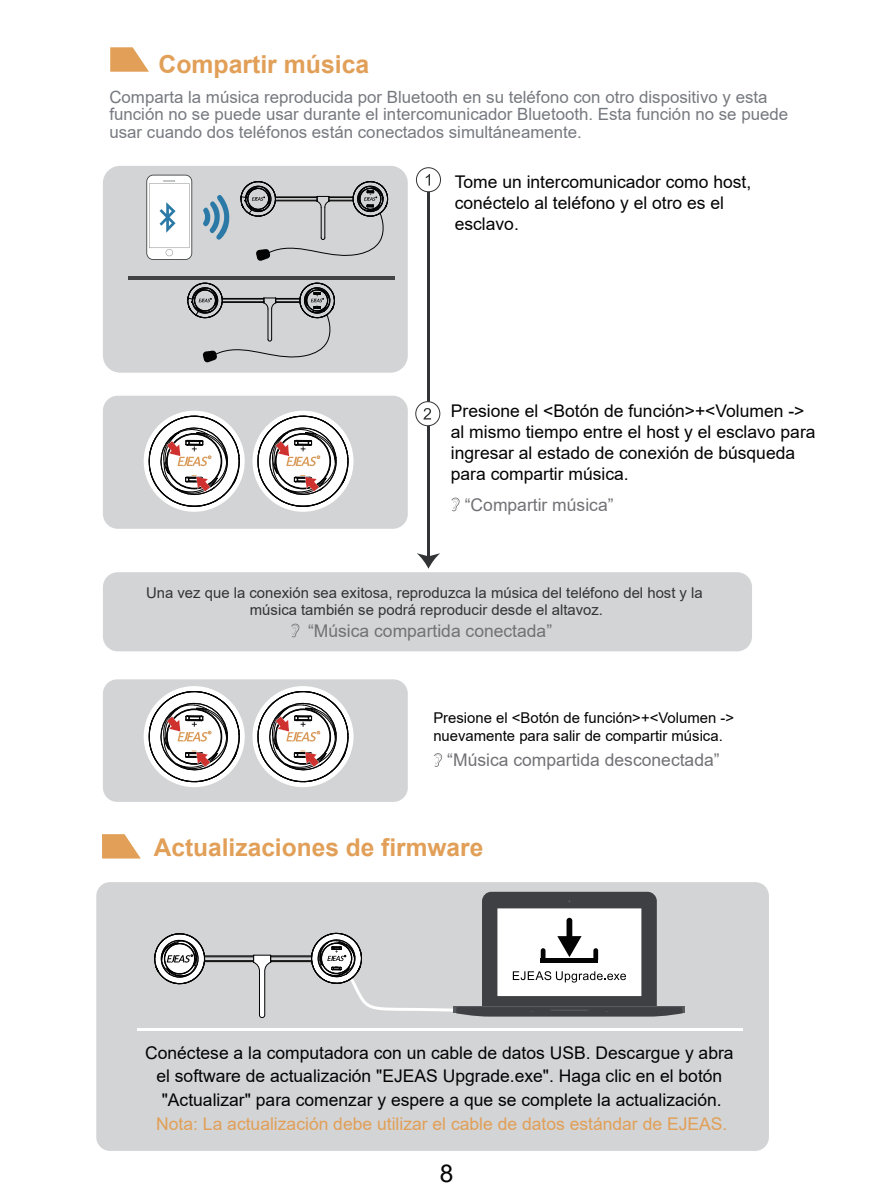
<style>
.page{position:relative;width:893px;height:1201px;background:#fff}
.page>*{position:absolute;margin:0;border:0;box-sizing:border-box;transform-origin:0 0}
.t1{font:700 24.85px "Arial";color:#e19f58}
.t2{font:700 24.5px "Arial";color:#e19f58}
.t3{font:24.5px "Arial";color:#030303}
.t4{font:17.5px/21px "Arial";color:#030303}
.t5{font:17.5px "Arial";color:#727276}
.t6{font:17.5px "Arial";color:#e19f58}
.t7{font:16.8px/17.8px "Arial";color:#76797f}
.t8{font:15.05px/17.8px "Arial";color:#323334;text-align:center}
.t9{font:15.05px/17.8px "Arial";color:#030303}
</style>
<div class="page">
<div style="left:96px;top:882px;width:673px;height:268px;background:#d3d4d5;border-radius:14px"></div>
<div style="left:454px;top:1006px;width:231px;height:7px;background:#575b5e"></div>
<hr style="left:204px;top:961px;width:49px;height:1px;background:#030303">
<hr style="left:271px;top:961px;width:49px;height:1px;background:#030303">
<hr style="left:205px;top:960px;width:48px;height:1px;background:#030303">
<hr style="left:271px;top:960px;width:49px;height:1px;background:#030303">
<hr style="left:205px;top:956px;width:48px;height:1px;background:#030303">
<hr style="left:271px;top:956px;width:49px;height:1px;background:#030303">
<hr style="left:204px;top:955px;width:49px;height:1px;background:#030303">
<hr style="left:271px;top:955px;width:49px;height:1px;background:#030303">
<svg style="left:253px;top:954px;width:19px;height:64px"></svg>
<svg style="left:154px;top:933px;width:55px;height:52px"></svg>
<svg style="left:310px;top:891px;width:373px;height:126px"></svg>
<svg style="left:102px;top:834px;width:39px;height:24px"></svg>
<svg style="left:110px;top:47px;width:39px;height:25px"></svg>
<div style="left:103px;top:166px;width:305px;height:207px;background:#d3d4d5;border-radius:17px"></div>
<div style="left:103px;top:396px;width:305px;height:133px;background:#d3d4d5;border-radius:15px"></div>
<hr style="left:427px;top:177px;width:3px;height:381px;background:#323334">
<svg style="left:417px;top:553px;width:23px;height:16px"></svg>
<svg style="left:416px;top:167px;width:25px;height:25px"></svg>
<svg style="left:415px;top:401px;width:25px;height:25px"></svg>
<svg style="left:451px;top:497px;width:9px;height:14px"></svg>
<svg style="left:434px;top:753px;width:8px;height:14px"></svg>
<div style="left:103px;top:572px;width:649px;height:79px;background:#d3d4d5;border-radius:15px"></div>
<div style="left:103px;top:679px;width:305px;height:123px;background:#d3d4d5;border-radius:14px"></div>
<svg style="left:291px;top:623px;width:9px;height:14px"></svg>
<svg style="left:146px;top:175px;width:46px;height:85px"></svg>
<svg style="left:203px;top:195px;width:27px;height:45px"></svg>
<hr style="left:128px;top:276px;width:266px;height:4px;background:#424344">
<svg style="left:240px;top:181px;width:148px;height:80px"></svg>
<svg style="left:187px;top:282px;width:148px;height:81px"></svg>
<div style="left:144px;top:411px;width:101px;height:101px;background:#fff;border-radius:50%"></div>
<svg style="left:146px;top:412px;width:94px;height:97px"></svg>
<svg style="left:252px;top:411px;width:102px;height:101px"></svg>
<svg style="left:255px;top:412px;width:94px;height:97px"></svg>
<div style="left:144px;top:686px;width:101px;height:101px;background:#fff;border-radius:50%"></div>
<svg style="left:146px;top:687px;width:94px;height:97px"></svg>
<div style="left:252px;top:686px;width:102px;height:101px;background:#fff;border-radius:50%"></div>
<svg style="left:255px;top:687px;width:94px;height:97px"></svg>
<hr style="left:137px;top:1028px;width:605px;height:2px;background:#fff">
<h1 class="t1" style="left:158px;top:46px;width:212px">Compartir música</h1>
<p class="t7" style="left:109px;top:88px;width:680px">Comparta la música reproducida por Bluetooth en su teléfono con otro dispositivo y esta función no se puede usar durante el intercomunicador Bluetooth. Esta función no se puede usar cuando dos teléfonos están conectados simultáneamente.</p>
<p class="t4" style="left:455px;top:171px;width:298px">Tome un intercomunicador como host, conéctelo al teléfono y el otro es el esclavo.</p>
<p class="t4" style="left:451px;top:400px;width:366px">Presione el &lt;Botón de función&gt;+&lt;Volumen -&gt; al mismo tiempo entre el host y el esclavo para ingresar al estado de conexión de búsqueda para compartir música.</p>
<p class="t5" style="left:465px;top:492px;width:150px">“Compartir música”</p>
<p class="t8" style="left:146px;top:583px;width:558px">Una vez que la conexión sea exitosa, reproduzca la música del teléfono del host y la música también se podrá reproducir desde el altavoz.</p>
<p class="t5" style="left:308px;top:618px;width:246px">“Música compartida conectada”</p>
<p class="t9" style="left:433px;top:708px;width:302px">Presione el &lt;Botón de función&gt;+&lt;Volumen -&gt; nuevamente para salir de compartir música.</p>
<p class="t5" style="left:447px;top:748px;width:274px">“Música compartida desconectada”</p>
<h2 class="t2" style="left:154px;top:830px;width:331px">Actualizaciones de firmware</h2>
<p class="t4" style="left:145px;top:1040px;width:590px;line-height:23.8px;text-align:center">Conéctese a la computadora con un cable de datos USB. Descargue y abra el software de actualización "EJEAS Upgrade.exe". Haga clic en el botón "Actualizar" para comenzar y espere a que se complete la actualización.</p>
<p class="t6" style="left:156px;top:1111px;width:572px">Nota: La actualización debe utilizar el cable de datos estándar de EJEAS.</p>
<h2 class="t3" style="left:440px;top:1156px;width:15px">8</h2>
</div>
